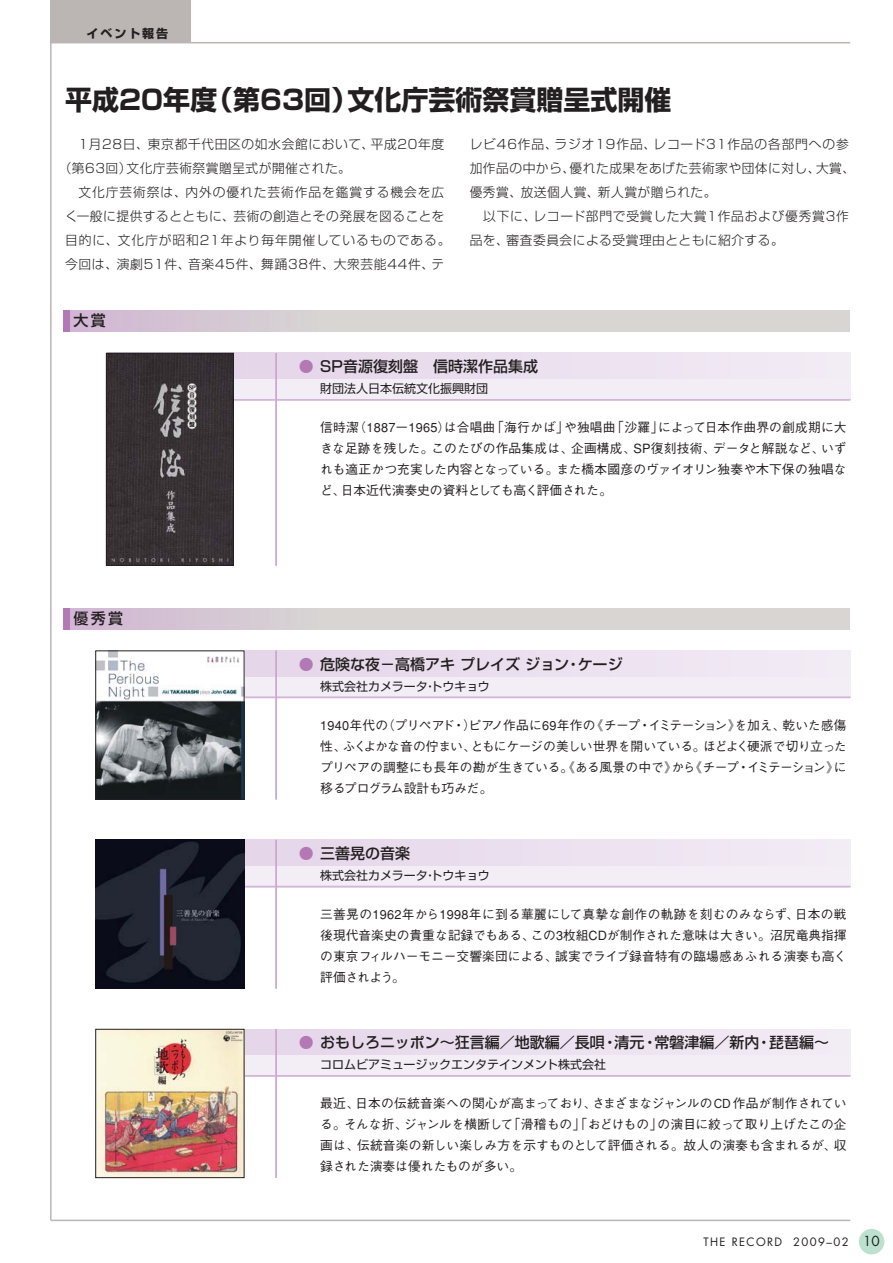
<style>
.page{position:relative;width:893px;height:1263px;background:#fff}
.page>*{position:absolute;margin:0;border:0;box-sizing:border-box;transform-origin:0 0}
.t1{font:700 27px "Shin Go";color:#231f20}
.t2{font:500 15px "Shin Go";color:#231f20}
.t3{font:500 12.75px/21px "Gothic BBB";color:#231f20;text-align:justify}
.t4{font:300 12.75px/24px "Shin Go";letter-spacing:.05em;color:#231f20}
.t5{font:12px "Shin Go";color:#231f20}
.t6{font:700 12px "Shin Go";letter-spacing:.165em;color:#231f20}
.t7{font:11.25px "Futura";letter-spacing:.125em;color:#231f20}
.s1{color:#b279b4}
.s2{font-size:13.5px}
</style>
<div class="page">
<div style="left:108px;top:651px;width:742px;height:46px;background:#f3edf6"></div>
<div style="left:108px;top:651px;width:742px;height:25px;background:#ebe1ef"></div>
<hr style="left:176px;top:697px;width:674px;height:1px;background:#d3b5d7">
<hr style="left:275px;top:651px;width:2px;height:148px;background:#cba8cf">
<div style="left:108px;top:840px;width:742px;height:47px;background:#f3edf6"></div>
<div style="left:108px;top:840px;width:742px;height:25px;background:#ebe1ef"></div>
<hr style="left:176px;top:886px;width:674px;height:1px;background:#d3b5d7">
<hr style="left:275px;top:840px;width:2px;height:149px;background:#cba8cf">
<div style="left:108px;top:1029px;width:742px;height:47px;background:#f3edf6"></div>
<div style="left:108px;top:1029px;width:742px;height:26px;background:#ebe1ef"></div>
<hr style="left:176px;top:1075px;width:674px;height:2px;background:#d3b5d7">
<hr style="left:275px;top:1029px;width:2px;height:149px;background:#cba8cf">
<div style="left:64px;top:310px;width:786px;height:22px;background:#d8d5d3"></div>
<div style="left:64px;top:608px;width:786px;height:21px;background:#d8d5d3"></div>
<div style="left:108px;top:353px;width:742px;height:47px;background:#f3edf6"></div>
<div style="left:108px;top:353px;width:742px;height:26px;background:#ebe1ef"></div>
<hr style="left:176px;top:399px;width:674px;height:2px;background:#d3b5d7">
<div style="left:859px;top:1229px;width:25px;height:25px;background:#bce1cf;border-radius:50%"></div>
<div style="left:51px;top:0;width:140px;height:43px;background:#bbb6b4"></div>
<hr style="left:51px;top:42px;width:799px;height:1px;background:#bbb6b4">
<hr style="left:51px;top:1220px;width:799px;height:1px;background:#bbb6b4">
<hr style="left:50px;top:0;width:2px;height:1220px;background:#bbb6b4">
<img style="left:108px;top:355px;width:124px;height:209px">
<div style="left:106px;top:353px;width:128px;height:213px;border:1px solid #231f20"></div>
<img style="left:97px;top:653px;width:145px;height:144px">
<div style="left:95px;top:651px;width:149px;height:148px;border:1px solid #231f20"></div>
<img style="left:95px;top:840px;width:150px;height:149px">
<img style="left:97px;top:1031px;width:145px;height:145px">
<div style="left:95px;top:1029px;width:149px;height:149px;border:1px solid #231f20"></div>
<div style="left:64px;top:310px;width:255px;height:22px;background:linear-gradient(to right,#d2b5d5,#d7d4d3)"></div>
<div style="left:64px;top:310px;width:6px;height:22px;background:#b279b4"></div>
<div style="left:64px;top:608px;width:255px;height:21px;background:linear-gradient(to right,#d2b5d5,#d7d4d3)"></div>
<div style="left:64px;top:608px;width:6px;height:21px;background:#b279b4"></div>
<hr style="left:275px;top:353px;width:2px;height:213px;background:#cba8cf">
<p class="t6" style="left:86px;top:29px;width:83px">イベント報告</p>
<h1 class="t1" style="left:65px;top:90px;width:608px">平成20年度（第63回）文化庁芸術祭賞贈呈式開催</h1>
<p class="t4" style="left:59px;top:134px;width:387px;text-indent:20px">1月28日、東京都千代田区の如水会館において、平成20年度（第63回）文化庁芸術祭賞贈呈式が開催された。</p>
<p class="t4" style="left:65px;top:182px;width:387px;text-align:center">文化庁芸術祭は、内外の優れた芸術作品を鑑賞する機会を広<br>く一般に提供するとともに、芸術の創造とその発展を図ることを目的に、文化庁が昭和21年より毎年開催しているものである。今回は、演劇51件、音楽45件、舞踊38件、大衆芸能44件、テ</p>
<p class="t4" style="left:470px;top:134px;width:387px">レビ46作品、ラジオ19作品、レコード31作品の各部門への参加作品の中から、優れた成果をあげた芸術家や団体に対し、大賞、優秀賞、放送個人賞、新人賞が贈られた。</p>
<p class="t4" style="left:470px;top:206px;width:381px;text-indent:13px">以下に、レコード部門で受賞した大賞1作品および優秀賞3作品を、審査委員会による受賞理由とともに紹介する。</p>
<p class="t2" style="left:74px;top:315px;width:34px">大賞</p>
<p class="t2" style="left:74px;top:613px;width:51px">優秀賞</p>
<p class="t2" style="left:299px;top:361px;width:241px"><span class="s1">●</span> SP音源復刻盤　信時潔作品集成</p>
<p class="t5" style="left:320px;top:384px;width:169px">財団法人日本伝統文化振興財団</p>
<p class="t3" style="left:320px;top:418px;width:528px">信時潔（1887－1965）は合唱曲「海行かば」や独唱曲「沙羅」によって日本作曲界の創成期に大きな足跡を残した。このたびの作品集成は、企画構成、SP復刻技術、データと解説など、いずれも適正かつ充実した内容となっている。また橋本國彦のヴァイオリン独奏や木下保の独唱など、日本近代演奏史の資料としても高く評価された。</p>
<p class="t2" style="left:299px;top:658px;width:325px"><span class="s1">●</span> 危険な夜－高橋アキプレイズジョン・ケージ</p>
<p class="t5" style="left:320px;top:682px;width:171px">株式会社カメラータ・トウキョウ</p>
<p class="t3" style="left:320px;top:716px;width:528px">1940年代の（プリペアド・）ピアノ作品に69年作の《チープ・イミテーション》を加え、乾いた感傷性、ふくよかな音の佇まい、ともにケージの美しい世界を開いている。ほどよく硬派で切り立ったプリペアの調整にも長年の勘が生きている。《ある風景の中で》から《チープ・イミテーション》に移るプログラム設計も巧みだ。</p>
<p class="t2" style="left:299px;top:848px;width:113px"><span class="s1">●</span> 三善晃の音楽</p>
<p class="t5" style="left:320px;top:871px;width:171px">株式会社カメラータ・トウキョウ</p>
<p class="t3" style="left:320px;top:905px;width:528px">三善晃の1962年から1998年に到る華麗にして真摯な創作の軌跡を刻むのみならず、日本の戦後現代音楽史の貴重な記録でもある、この3枚組CDが制作された意味は大きい。沼尻竜典指揮の東京フィルハーモニー交響楽団による、誠実でライブ録音特有の臨場感あふれる演奏も高く評価されよう。</p>
<p class="t2" style="left:299px;top:1037px;width:532px"><span class="s1">●</span> おもしろニッポン～狂言編／地歌編／長唄・清元・常磐津編／新内・琵琶編～</p>
<p class="t5" style="left:320px;top:1060px;width:287px">コロムビアミュージックエンタテインメント株式会社</p>
<p class="t3" style="left:320px;top:1094px;width:528px">最近、日本の伝統音楽への関心が高まっており、さまざまなジャンルのＣＤ作品が制作されている。そんな折、ジャンルを横断して「滑稽もの」「おどけもの」の演目に絞って取り上げたこの企画は、伝統音楽の新しい楽しみ方を示すものとして評価される。故人の演奏も含まれるが、収録された演奏は優れたものが多い。</p>
<p class="t7" style="left:703px;top:1236px;width:178px">THE RECORD 2009–02 <span class="s2">10</span></p>
</div>
